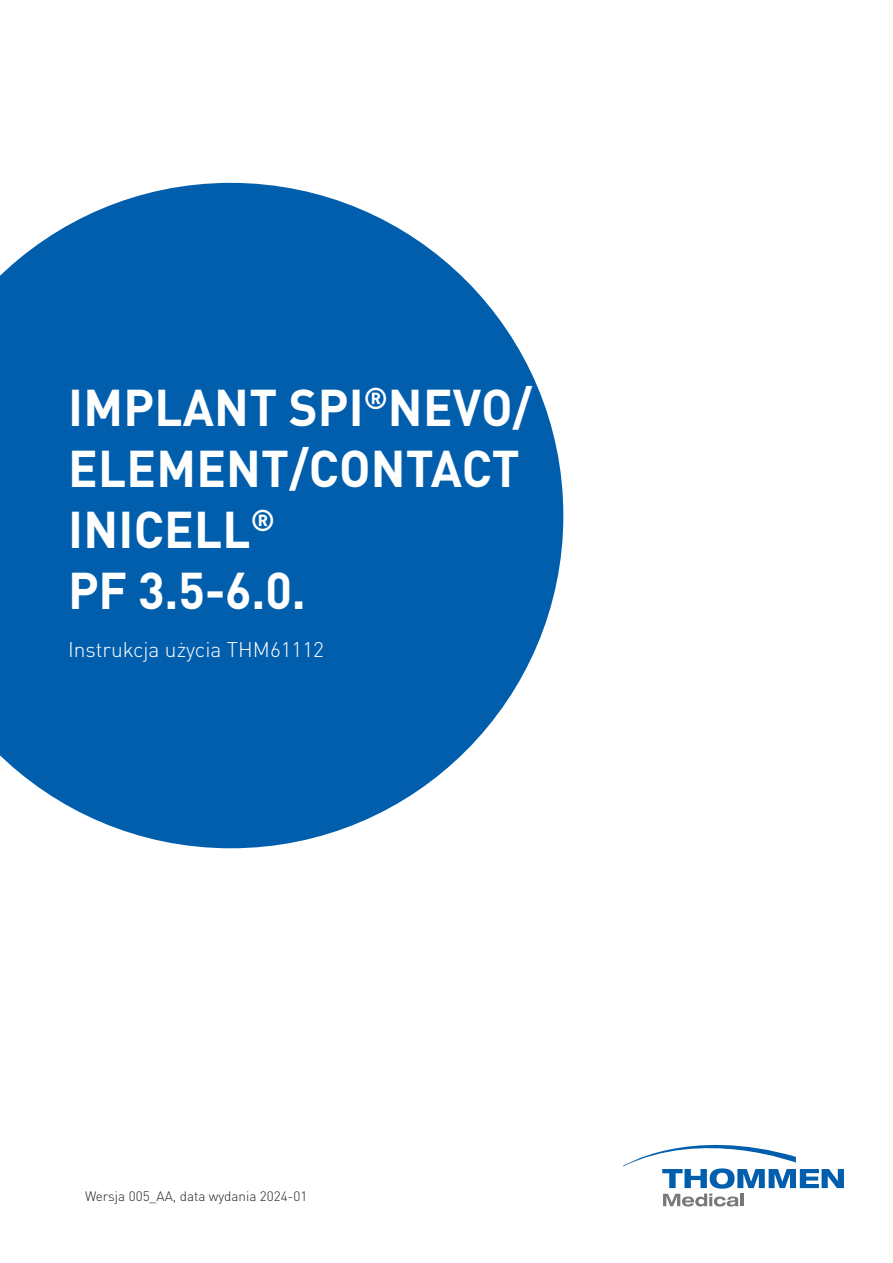
<style>
.page{position:relative;width:893px;height:1263px;background:#fff}
.page>*{position:absolute;margin:0;border:0;box-sizing:border-box;transform-origin:0 0}
.t1{font:700 51px/61.2px "DIN Pro";letter-spacing:.005em;color:#fff;scale:.96 1}
.t2{font:300 21px "DIN Pro";color:#fff}
.t3{font:300 13.5px "DIN Pro";color:#231f20}
</style>
<div class="page">
<svg style="left:623px;top:1144px;width:221px;height:62px"></svg>
<svg style="left:0;top:183px;width:563px;height:665px;fill:#015eac"></svg>
<p class="t1" style="left:68px;top:370px;width:485px">IMPLANT SPI<sup>®</sup>NEVO/<br>ELEMENT/CONTACT<br>INICELL<sup>®<br></sup>PF 3.5-6.0.</p>
<p class="t2" style="left:68px;top:633px;width:257px">Instrukcja użycia THM61112</p>
<p class="t3" style="left:85px;top:1186px;width:224px">Wersja 005_AA, data wydania 2024-01</p>
</div>
